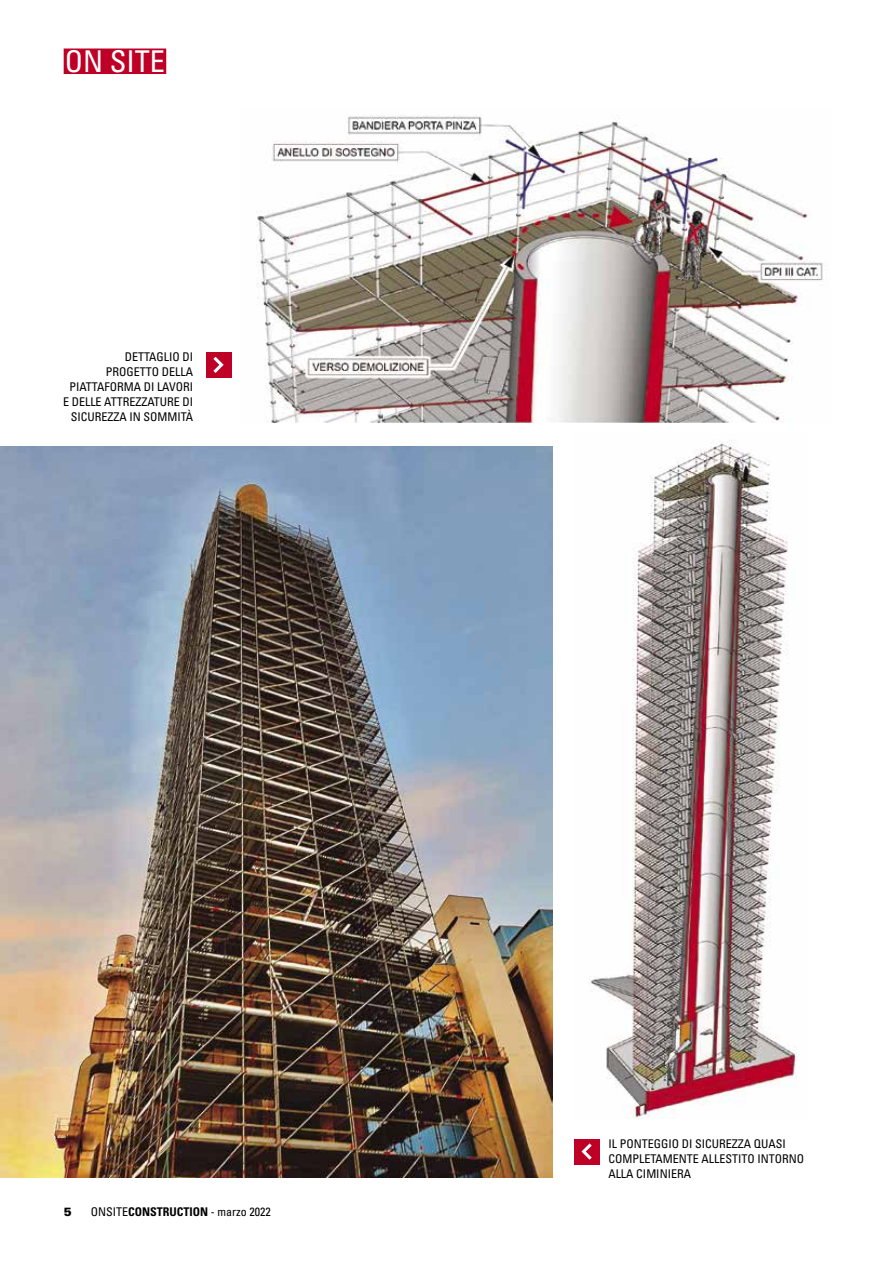
<style>
.page{position:relative;width:893px;height:1263px;background:#fff}
.page>*{position:absolute;margin:0;border:0;box-sizing:border-box;transform-origin:0 0}
.t1{font:condensed 30px "Univers LT Std";color:#fff}
.t2{font:condensed 12px/15px "Univers LT Std";color:#000}
.t3{font:900 12px "Univers LT Std";color:#000}
.s1{font-weight:700}
</style>
<div class="page">
<div style="left:64px;top:49px;width:102px;height:25px;background:#be0027"></div>
<img style="left:0;top:446px;width:553px;height:732px">
<div style="left:574px;top:1139px;width:25px;height:25px;background:#be0027"></div>
<svg style="left:581px;top:1143px;width:11px;height:17px"></svg>
<img style="left:256px;top:115px;width:567px;height:307px">
<img style="left:589px;top:440px;width:208px;height:678px">
<div style="left:206px;top:352px;width:25px;height:25px;background:#be0027"></div>
<svg style="left:213px;top:357px;width:11px;height:16px"></svg>
<h1 class="t1" style="left:65px;top:43px;width:102px">ON SITE</h1>
<p class="t2" style="left:63px;top:349px;width:132px;text-align:right">DETTAGLIO DI<br>PROGETTO DELLA<br>PIATTAFORMA DI LAVORI<br>E DELLE ATTREZZATURE DI<br>SICUREZZA IN SOMMITÀ</p>
<p class="t3" style="left:64px;top:1204px;width:10px">5</p>
<p class="t2" style="left:91px;top:1204px;width:181px">ONSITE<span class="s1">CONSTRUCTION</span> - marzo 2022</p>
<p class="t2" style="left:608px;top:1136px;width:197px">IL PONTEGGIO DI SICUREZZA QUASI<br>COMPLETAMENTE ALLESTITO INTORNO<br>ALLA CIMINIERA</p>
</div>
